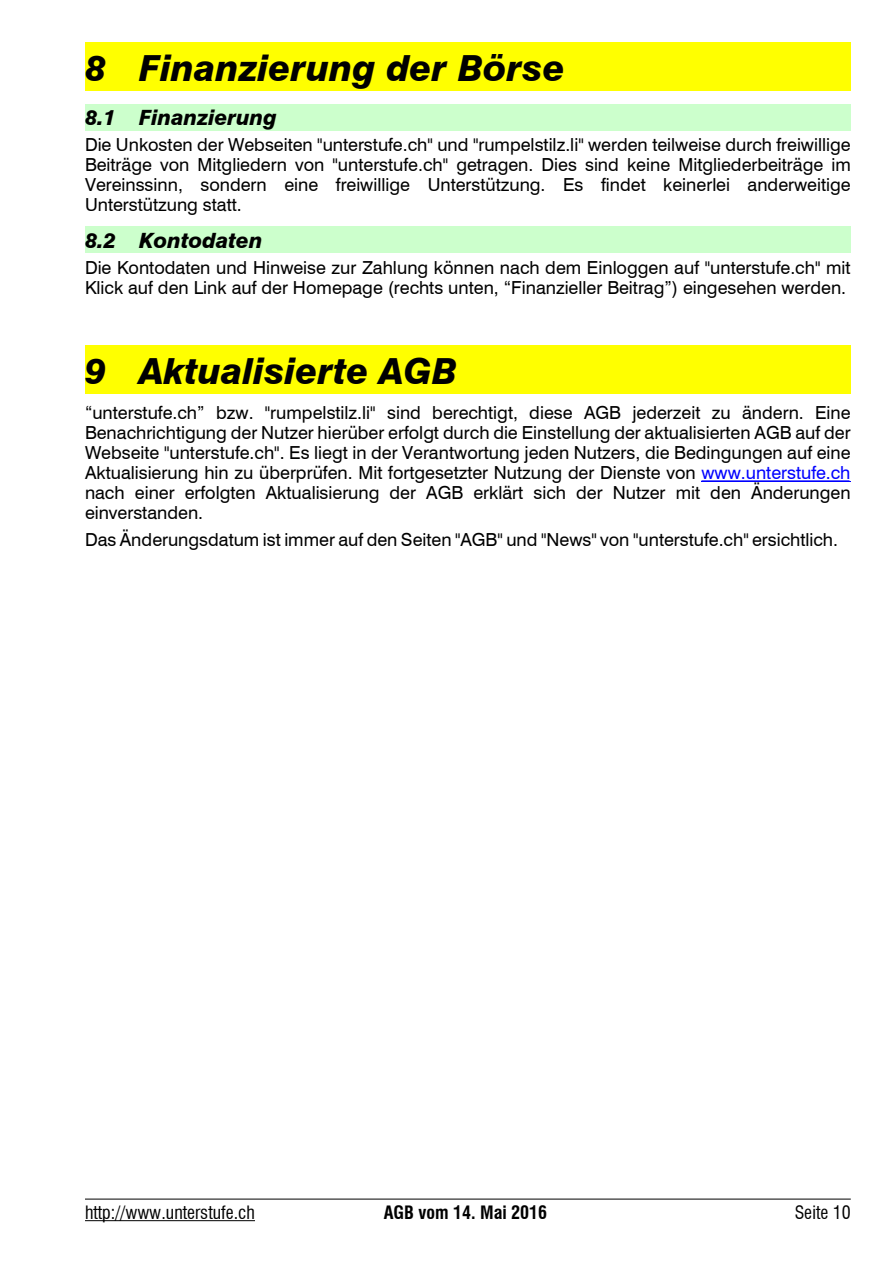
<style>
.page{position:relative;width:893px;height:1263px;background:#fff}
.page>*{position:absolute;margin:0;border:0;box-sizing:border-box;transform-origin:0 0}
.t1{font:italic 800 36px "Swiss 721 BT";color:#000}
.t2{font:italic 800 21px "Swiss 721 BT";letter-spacing:-.005em;color:#000}
.t3{font:18px/20px "Swiss 721 BT";color:#000;text-align:justify}
.t4{font:condensed 18px "Swiss 721 BT";color:#000}
.t5{font:700 condensed 18px "Swiss 721 BT";color:#000}
.s1{color:#00f}
</style>
<div class="page">
<div style="left:85px;top:42px;width:765px;height:48px;background:#ff0"></div>
<div style="left:85px;top:104px;width:765px;height:27px;background:#cfc"></div>
<div style="left:85px;top:226px;width:765px;height:27px;background:#cfc"></div>
<div style="left:85px;top:345px;width:765px;height:48px;background:#ff0"></div>
<hr style="left:701px;top:480px;width:148px;height:1px;background:#00f">
<hr style="left:701px;top:481px;width:149px;height:1px;background:#00f">
<hr style="left:85px;top:1199px;width:765px;height:1px;background:#000">
<hr style="left:85px;top:1220px;width:170px;height:1px;background:#000">
<h1 class="t1" style="left:85px;top:47px;width:481px">8 Finanzierung der Börse</h1>
<p class="t2" style="left:85px;top:105px;width:193px">8.1 Finanzierung</p>
<p class="t3" style="left:85px;top:135px;width:767px">Die Unkosten der Webseiten "unterstufe.ch" und "rumpelstilz.li" werden teilweise durch freiwillige Beiträge von Mitgliedern von "unterstufe.ch" getragen. Dies sind keine Mitgliederbeiträge im Vereinssinn, sondern eine freiwillige Unterstützung. Es findet keinerlei anderweitige Unterstützung statt.</p>
<p class="t2" style="left:85px;top:228px;width:179px">8.2 Kontodaten</p>
<p class="t3" style="left:85px;top:257px;width:767px">Die Kontodaten und Hinweise zur Zahlung können nach dem Einloggen auf "unterstufe.ch" mit<br>Klick auf den Link auf der Homepage (rechts unten, “Finanzieller Beitrag”) eingesehen werden.</p>
<h1 class="t1" style="left:85px;top:349px;width:374px">9 Aktualisierte AGB</h1>
<p class="t3" style="left:85px;top:402px;width:767px">“unterstufe.ch” bzw. "rumpelstilz.li" sind berechtigt, diese AGB jederzeit zu ändern. Eine Benachrichtigung der Nutzer hierüber erfolgt durch die Einstellung der aktualisierten AGB auf der Webseite "unterstufe.ch". Es liegt in der Verantwortung jeden Nutzers, die Bedingungen auf eine Aktualisierung hin zu überprüfen. Mit fortgesetzter Nutzung der Dienste von <span class="s1">www.unterstufe.ch </span>nach einer erfolgten Aktualisierung der AGB erklärt sich der Nutzer mit den Änderungen einverstanden.</p>
<p class="t3" style="left:85px;top:530px;width:754px">Das Änderungsdatum ist immer auf den Seiten "AGB" und "News" von "unterstufe.ch" ersichtlich.</p>
<p class="t4" style="left:85px;top:1202px;width:171px">http://www.unterstufe.ch</p>
<p class="t5" style="left:384px;top:1202px;width:165px">AGB vom 14. Mai 2016</p>
<p class="t4" style="left:794px;top:1202px;width:57px">Seite 10</p>
</div>
